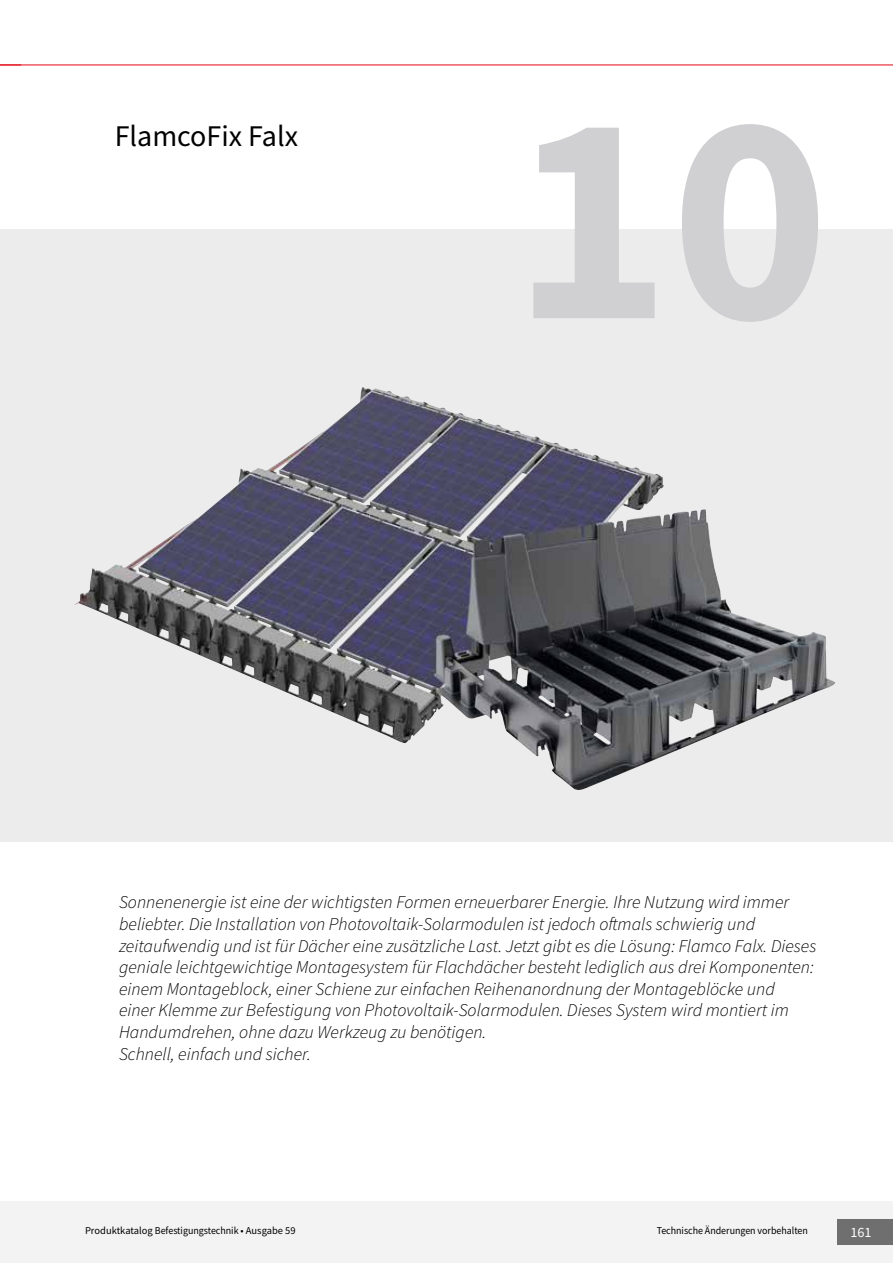
<style>
.page{position:relative;width:893px;height:1263px;background:#fff}
.page>*{position:absolute;margin:0;border:0;box-sizing:border-box;transform-origin:0 0}
.t1{font:700 300px "Source Sans Pro";color:#d0d0d2}
.t2{font:30px "Source Sans Pro";color:#000}
.t3{font:italic 300 18px/21.6px "Source Sans Pro";color:#000}
.t4{font:14.25px "Source Sans Pro";color:#fff}
.t5{font:10.5px "Source Sans Pro";letter-spacing:-.005em;color:#000}
.t6{font:10.5px "Source Sans Pro";letter-spacing:-.005em;color:#000;scale:.95 1}
</style>
<div class="page">
<div style="left:0;top:1201px;width:893px;height:62px;background:#f3f3f4"></div>
<div style="left:838px;top:1219px;width:55px;height:26px;background:#706f6f"></div>
<hr style="left:0;top:65px;width:893px;height:1px;background:#e30613">
<svg style="left:0;top:230px;width:893px;height:612px;background:#cdcecf"></svg>
<svg style="left:0;top:65px;width:21px;height:1px"></svg>
<img style="left:74px;top:402px;width:390px;height:341px">
<h2 class="t2" style="left:115px;top:117px;width:185px">FlamcoFix Falx</h2>
<h1 class="t1" style="left:512px;top:18px;width:318px">10</h1>
<p class="t3" style="left:119px;top:891px;width:699px">Sonnenenergie ist eine der wichtigsten Formen erneuerbarer Energie. Ihre Nutzung wird immer beliebter. Die Installation von Photovoltaik-Solarmodulen ist jedoch oftmals schwierig und zeitaufwendig und ist für Dächer eine zusätzliche Last. Jetzt gibt es die Lösung: Flamco Falx. Dieses geniale leichtgewichtige Montagesystem für Flachdächer besteht lediglich aus drei Komponenten: einem Montageblock, einer Schiene zur einfachen Reihenanordnung der Montageblöcke und<br>einer Klemme zur Befestigung von Photovoltaik-Solarmodulen. Dieses System wird montiert im Handumdrehen, ohne dazu Werkzeug zu benötigen.<br>Schnell, einfach und sicher.</p>
<p class="t5" style="left:85px;top:1224px;width:212px">Produktkatalog Befestigungstechnik • Ausgabe 59</p>
<p class="t6" style="left:657px;top:1224px;width:161px">Technische Änderungen vorbehalten</p>
<p class="t4" style="left:850px;top:1223px;width:23px">161</p>
</div>
